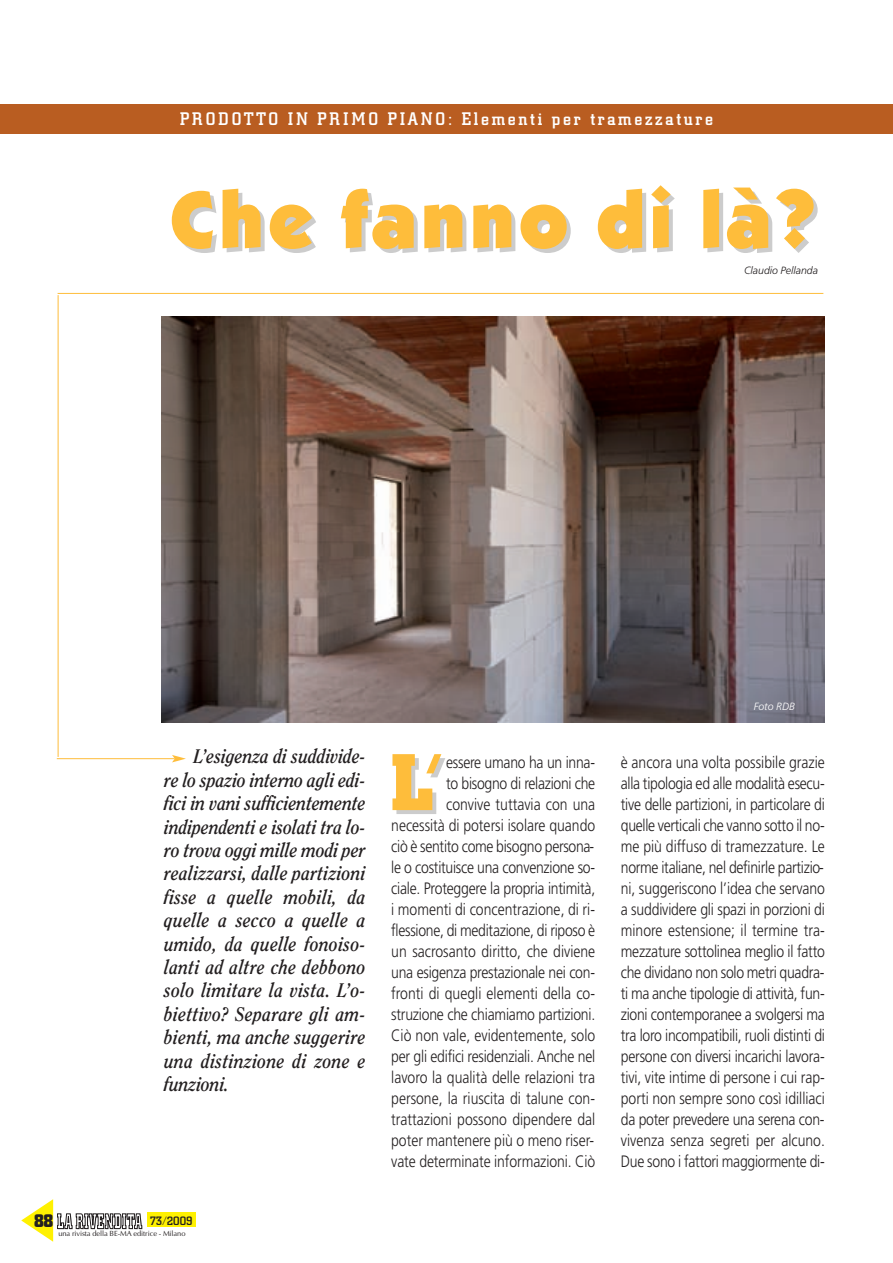
<style>
.page{position:relative;width:893px;height:1263px;background:#fff}
.page>*{position:absolute;margin:0;border:0;box-sizing:border-box;transform-origin:0 0}
.t1{font:900 81px "Itc Kabel";letter-spacing:.05em;color:#febd3b}
.t2{font:700 79.2px "City";color:#febd3b}
.t3{font:italic 700 19.5px/23.4px "Clearface";letter-spacing:.02em;color:#231f20;text-align:justify;scale:.9 1}
.t4{font:500 18px "City";letter-spacing:.15em;color:#fff}
.t5{font:700 18px "City";color:#231f20}
.t6{font:300 16.5px/21px "Frutiger";letter-spacing:-.01em;color:#231f20;text-align:justify;scale:.85 1}
.t7{font:500 12px "City";color:#231f20}
.t8{font:italic 300 10.5px "Frutiger";color:#231f20}
.t9{font:italic 300 10.5px "Frutiger";color:#fff}
.t10{font:7.5px "Optima";letter-spacing:-.01em;color:#231f20}
</style>
<div class="page">
<hr style="left:58px;top:295px;width:1px;height:462px;background:#febd3b">
<hr style="left:58px;top:293px;width:765px;height:1px;background:#febd3b">
<hr style="left:57px;top:758px;width:118px;height:1px;background:#febd3b">
<svg style="left:172px;top:755px;width:14px;height:7px"></svg>
<svg style="left:21px;top:1199px;width:121px;height:43px"></svg>
<div style="left:147px;top:1212px;width:48px;height:15px;background:#fff101"></div>
<div style="left:0;top:104px;width:893px;height:29px;background:#b95d21"></div>
<img style="left:162px;top:317px;width:663px;height:405px">
<p class="t4" style="left:180px;top:112px;width:534px">PRODOTTO IN PRIMO PIANO: Elementi per tramezzature</p>
<h1 class="t1" style="left:170px;top:190px;width:647px">Che fanno di là?</h1>
<p class="t8" style="left:744px;top:266px;width:75px">Claudio Pellanda</p>
<p class="t3" style="left:164px;top:746px;width:225px;text-indent:30px">L’esigenza di suddivide&shy;re lo spazio interno agli edi&shy;fici in vani sufficientemente indipendenti e isolati tra lo&shy;ro trova oggi mille modi per realizzarsi, dalle partizioni fisse a quelle mobili, da quelle a secco a quelle a umido, da quelle fonoiso&shy;lanti ad altre che debbono solo limitare la vista. L’o&shy;biettivo? Separare gli am&shy;bienti, ma anche suggerire una distinzione di zone e funzioni.</p>
<p class="t5" style="left:34px;top:1214px;width:21px">88</p>
<p class="t7" style="left:150px;top:1216px;width:44px">73/2009</p>
<p class="t10" style="left:58px;top:1229px;width:129px">una rivista della BE-MA editrice - Milano</p>
<h2 class="t2" style="left:391px;top:754px;width:53px">L’</h2>
<p class="t6" style="left:391px;top:753px;width:242px;text-align:right">essere umano ha un inna-<br>to bisogno di relazioni che<br>convive tuttavia con una necessità di potersi isolare quando ciò è sentito come bisogno persona&shy;le o costituisce una convenzione so&shy;ciale. Proteggere la propria intimità, i momenti di concentrazione, di ri&shy;flessione, di meditazione, di riposo è un sacrosanto diritto, che diviene una esigenza prestazionale nei con&shy;fronti di quegli elementi della co&shy;struzione che chiamiamo partizioni.<br>Ciò non vale, evidentemente, solo per gli edifici residenziali. Anche nel lavoro la qualità delle relazioni tra persone, la riuscita di talune con&shy;trattazioni possono dipendere dal poter mantenere più o meno riser&shy;vate determinate informazioni. Ciò</p>
<p class="t9" style="left:754px;top:702px;width:43px">Foto RDB</p>
<p class="t6" style="left:621px;top:753px;width:242px">è ancora una volta possibile grazie alla tipologia ed alle modalità esecu&shy;tive delle partizioni, in particolare di quelle verticali che vanno sotto il no&shy;me più diffuso di tramezzature. Le norme italiane, nel definirle partizio&shy;ni, suggeriscono l’idea che servano a suddividere gli spazi in porzioni di minore estensione; il termine tra&shy;mezzature sottolinea meglio il fatto che dividano non solo metri quadra&shy;ti ma anche tipologie di attività, fun&shy;zioni contemporanee a svolgersi ma tra loro incompatibili, ruoli distinti di persone con diversi incarichi lavora&shy;tivi, vite intime di persone i cui rap&shy;porti non sempre sono così idilliaci da poter prevedere una serena con&shy;vivenza senza segreti per alcuno.<br>Due sono i fattori maggiormente di-</p>
</div>
